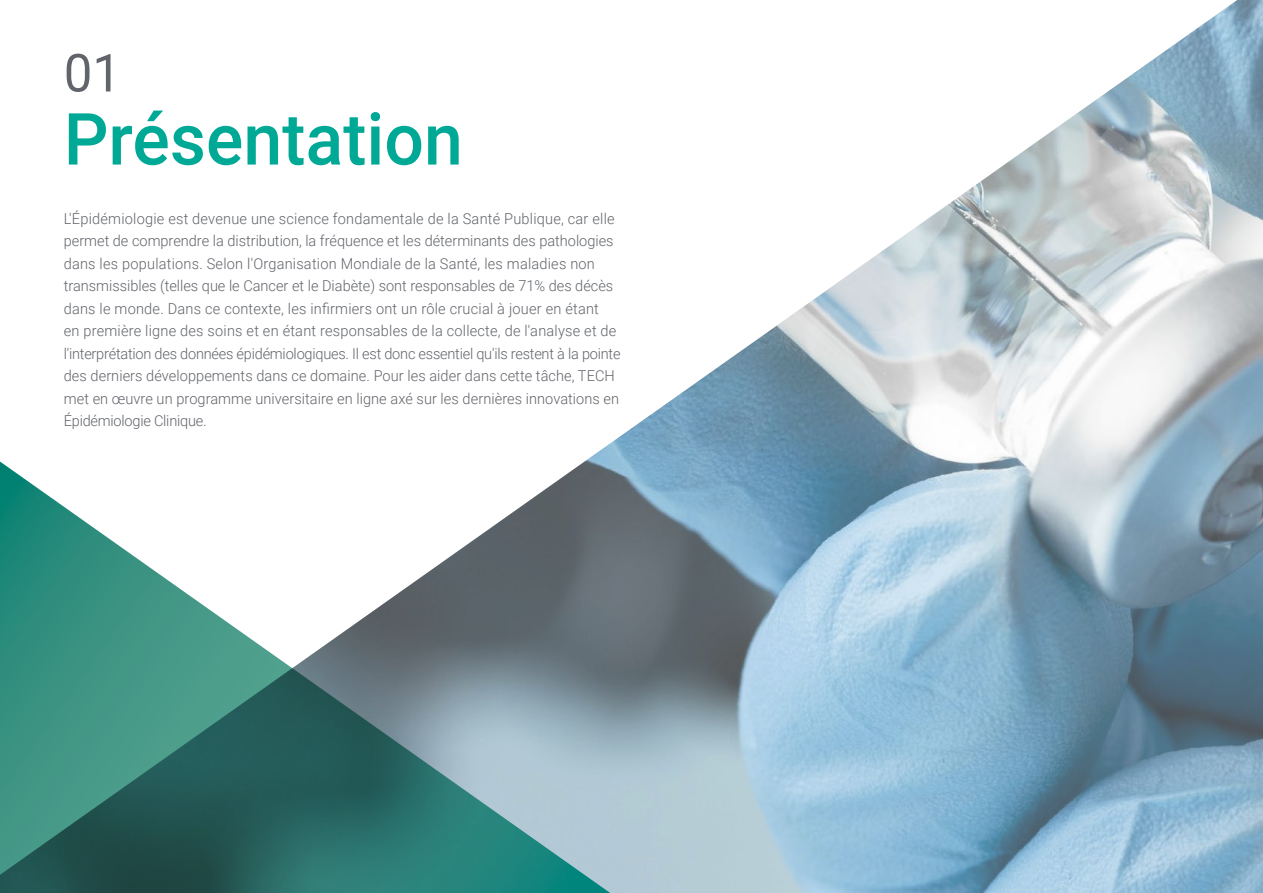
<style>
.page{position:relative;width:1263px;height:893px;background:#fff}
.page>*{position:absolute;margin:0;border:0;box-sizing:border-box;transform-origin:0 0}
.t1{font:500 72px "Roboto";color:#00a996}
.t2{font:52.5px "Roboto";color:#61646a}
.t3{font:300 15px/22.5px "Roboto";letter-spacing:.005em;color:#61646a}
</style>
<div class="page">
<img style="left:607px;top:0;width:656px;height:893px">
<svg style="left:0;top:446px;width:640px;height:447px"></svg>
<h2 class="t2" style="left:64px;top:36px;width:59px">01</h2>
<h1 class="t1" style="left:64px;top:89px;width:401px">Présentation</h1>
<p class="t3" style="left:64px;top:207px;width:558px">L'Épidémiologie est devenue une science fondamentale de la Santé Publique, car elle permet de comprendre la distribution, la fréquence et les déterminants des pathologies dans les populations. Selon l'Organisation Mondiale de la Santé, les maladies non transmissibles (telles que le Cancer et le Diabète) sont responsables de 71% des décès dans le monde. Dans ce contexte, les infirmiers ont un rôle crucial à jouer en étant<br>en première ligne des soins et en étant responsables de la collecte, de l'analyse et de l'interprétation des données épidémiologiques. Il est donc essentiel qu'ils restent à la pointe des derniers développements dans ce domaine. Pour les aider dans cette tâche, TECH met en œuvre un programme universitaire en ligne axé sur les dernières innovations en Épidémiologie Clinique.</p>
</div>
